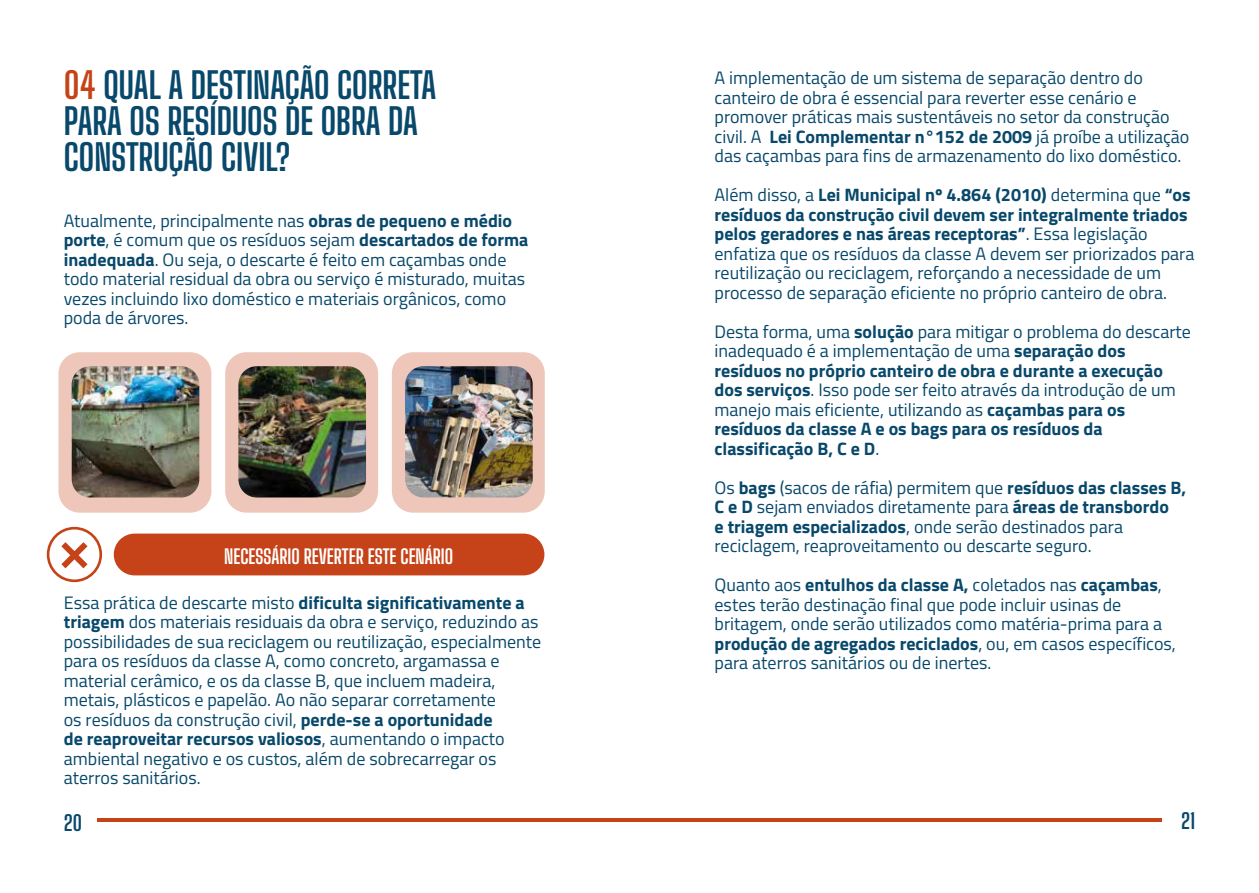
<style>
.page{position:relative;width:1259px;height:893px;background:#fff}
.page>*{position:absolute;margin:0;border:0;box-sizing:border-box;transform-origin:0 0}
.t1{font:100 36px/36px "Big Shoulders Display";color:#08486b}
.t2{font:100 21px "Big Shoulders Display";color:#08486b}
.t3{font:100 19.5px "Big Shoulders Display";color:#fff}
.t4{font:18px/19.5px "Titillium Web";color:#08486b}
.t5{font:700 18px/19.5px "Titillium Web";color:#08486b}
.s1{color:#c54317}
.s2{font-weight:700}
.s3{font-weight:400}
</style>
<div class="page">
<hr style="left:97px;top:819px;width:1064px;height:3px;background:#c54317">
<div style="left:58px;top:352px;width:153px;height:161px;background:#eec6ba;border-radius:21px"></div>
<img style="left:72px;top:366px;width:127px;height:131px">
<div style="left:225px;top:352px;width:153px;height:161px;background:#eec6ba;border-radius:21px"></div>
<img style="left:238px;top:366px;width:128px;height:131px">
<div style="left:392px;top:352px;width:153px;height:161px;background:#eec6ba;border-radius:21px"></div>
<img style="left:405px;top:366px;width:128px;height:131px">
<div style="left:114px;top:534px;width:430px;height:41px;background:#c64218;border-radius:21px"></div>
<svg style="left:47px;top:527px;width:55px;height:55px"></svg>
<h1 class="t1" style="left:64px;top:66px;width:374px"><span class="s1">04</span> QUAL A DESTINAÇÃO CORRETA<br>PARA OS RESÍDUOS DE OBRA DA<br>CONSTRUÇÃO CIVIL?</h1>
<p class="t4" style="left:64px;top:210px;width:466px">Atualmente, principalmente nas <span class="s2">obras de pequeno e médio porte</span>, é comum que os resíduos sejam <span class="s2">descartados de forma inadequada</span>. Ou seja, o descarte é feito em caçambas onde todo material residual da obra ou serviço é misturado, muitas vezes incluindo lixo doméstico e materiais orgânicos, como poda de árvores.</p>
<p class="t3" style="left:224px;top:543px;width:230px">NECESSÁRIO REVERTER ESTE CENÁRIO</p>
<p class="t4" style="left:64px;top:592px;width:479px">Essa prática de descarte misto <span class="s2">dificulta significativamente a triagem</span> dos materiais residuais da obra e serviço, reduzindo as possibilidades de sua reciclagem ou reutilização, especialmente para os resíduos da classe A, como concreto, argamassa e material cerâmico, e os da classe B, que incluem madeira, metais, plásticos e papelão. Ao não separar corretamente<br>os resíduos da construção civil, <span class="s2">perde-se a oportunidade<br>de reaproveitar recursos valiosos</span>, aumentando o impacto ambiental negativo e os custos, além de sobrecarregar os aterros sanitários.</p>
<p class="t4" style="left:714px;top:67px;width:476px">A implementação de um sistema de separação dentro do canteiro de obra é essencial para reverter esse cenário e promover práticas mais sustentáveis no setor da construção civil. A <span class="s2">Lei Complementar n°152 de 2009</span> já proíbe a utilização das caçambas para fins de armazenamento do lixo doméstico.</p>
<p class="t4" style="left:714px;top:184px;width:481px">Além disso, a <span class="s2">Lei Municipal nº 4.864 (2010)</span> determina que <span class="s2">“os resíduos da construção civil devem ser integralmente triados pelos geradores e nas áreas receptoras”</span>. Essa legislação enfatiza que os resíduos da classe A devem ser priorizados para reutilização ou reciclagem, reforçando a necessidade de um processo de separação eficiente no próprio canteiro de obra.</p>
<p class="t5" style="left:714px;top:321px;width:478px"><span class="s3">Desta forma, uma</span> solução <span class="s3">para mitigar o problema do descarte inadequado é a implementação de uma</span> separação dos resíduos no próprio canteiro de obra e durante a execução dos serviços<span class="s3">. Isso pode ser feito através da introdução de um manejo mais eficiente, utilizando as</span> caçambas para os resíduos da classe A e os bags para os resíduos da classificação B, C e D<span class="s3">.</span></p>
<p class="t4" style="left:714px;top:477px;width:473px">Os <span class="s2">bags</span> (sacos de ráfia) permitem que <span class="s2">resíduos das classes B, C e D</span> sejam enviados diretamente para <span class="s2">áreas de transbordo<br>e triagem especializados</span>, onde serão destinados para reciclagem, reaproveitamento ou descarte seguro.</p>
<p class="t4" style="left:714px;top:574px;width:463px">Quanto aos <span class="s2">entulhos da classe A,</span> coletados nas <span class="s2">caçambas</span>, estes terão destinação final que pode incluir usinas de britagem, onde serão utilizados como matéria-prima para a <span class="s2">produção de agregados reciclados</span>, ou, em casos específicos, para aterros sanitários ou de inertes.</p>
<p class="t2" style="left:64px;top:808px;width:20px">20</p>
<p class="t2" style="left:1181px;top:807px;width:15px">21</p>
</div>
